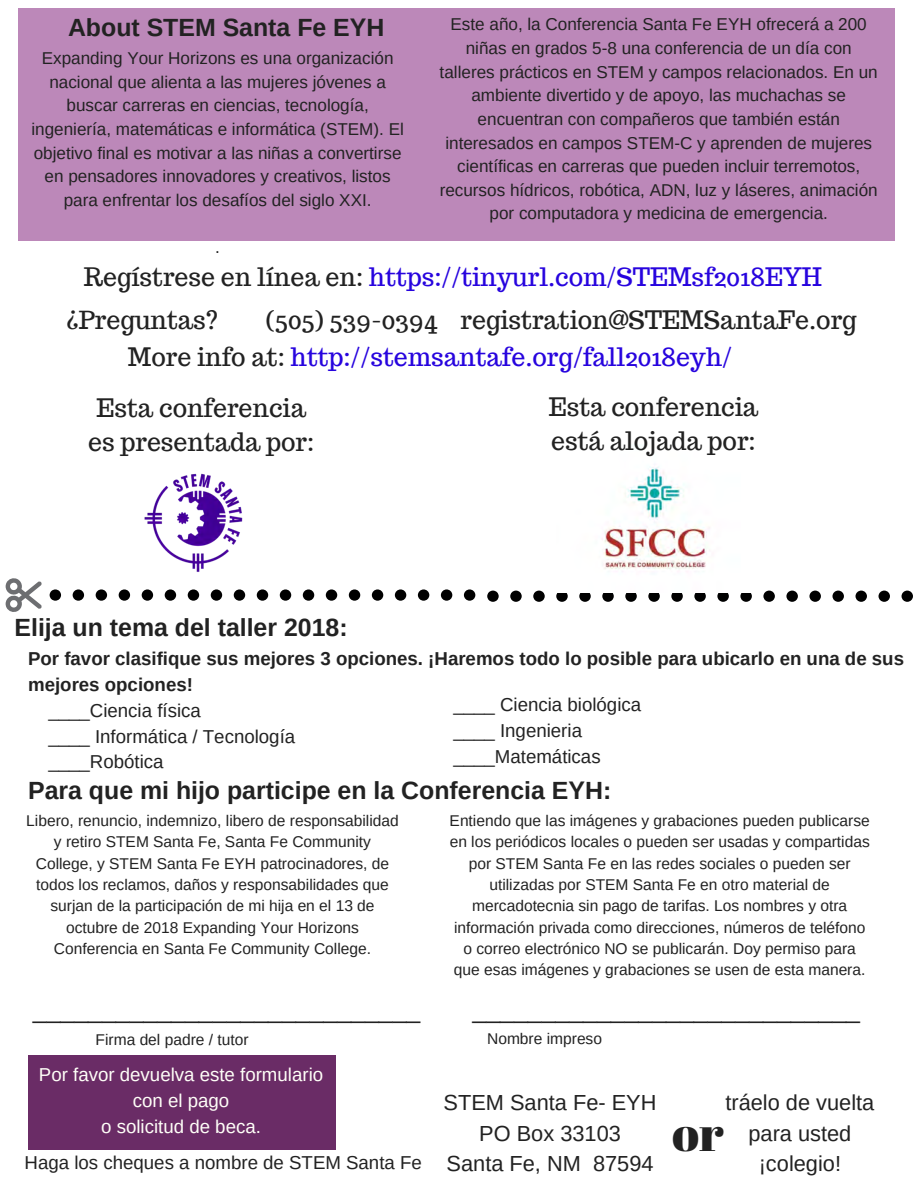
<style>
.page{position:relative;width:918px;height:1188px;background:#fff}
.page>*{position:absolute;margin:0;border:0;box-sizing:border-box;transform-origin:0 0}
.t1{font:49.8px "Abril Fatface";color:#222}
.t2{font:24.9px/42.8px "Trocchi";color:#2704de}
.t3{font:24.9px/33.8px "Trocchi";color:#222;text-align:center}
.t4{font:700 24.9px "Arimo";color:#222}
.t5{font:24.9px "Arimo";color:#222}
.t6{font:21.75px/30.3px "Arimo";color:#222;text-align:center}
.t7{font:18.75px/25.8px "Arimo";color:#222}
.t8{font:700 18.75px/25.8px "Arimo";color:#222}
.t9{font:18.75px/25.8px "Arimo";color:#fffff8;text-align:center}
.t10{font:17.1px/23.7px "Arimo";color:#222;text-align:center}
.t11{font:15.6px/21.3px "Arimo";color:#222;text-align:center}
.s1{color:#222}
</style>
<div class="page">
<div style="left:28px;top:1055px;width:307px;height:95px;background:#6a2c66"></div>
<div style="left:602px;top:591px;width:12px;height:11px;background:#000;border-radius:50%"></div>
<div style="left:625px;top:591px;width:12px;height:11px;background:#000;border-radius:50%"></div>
<div style="left:579px;top:591px;width:12px;height:11px;background:#000;border-radius:50%"></div>
<div style="left:671px;top:591px;width:12px;height:11px;background:#000;border-radius:50%"></div>
<svg style="left:487px;top:591px;width:12px;height:11px"></svg>
<div style="left:694px;top:591px;width:12px;height:11px;background:#000;border-radius:50%"></div>
<div style="left:510px;top:591px;width:12px;height:11px;background:#000;border-radius:50%"></div>
<div style="left:533px;top:591px;width:12px;height:11px;background:#000;border-radius:50%"></div>
<div style="left:556px;top:591px;width:12px;height:11px;background:#000;border-radius:50%"></div>
<div style="left:648px;top:591px;width:12px;height:11px;background:#000;border-radius:50%"></div>
<div style="left:832px;top:591px;width:12px;height:11px;background:#000;border-radius:50%"></div>
<div style="left:856px;top:591px;width:11px;height:11px;background:#000;border-radius:50%"></div>
<div style="left:879px;top:591px;width:11px;height:11px;background:#000;border-radius:50%"></div>
<div style="left:902px;top:591px;width:11px;height:11px;background:#000;border-radius:50%"></div>
<div style="left:809px;top:591px;width:12px;height:11px;background:#000;border-radius:50%"></div>
<div style="left:740px;top:591px;width:12px;height:11px;background:#000;border-radius:50%"></div>
<div style="left:763px;top:591px;width:12px;height:11px;background:#000;border-radius:50%"></div>
<div style="left:717px;top:591px;width:12px;height:11px;background:#000;border-radius:50%"></div>
<div style="left:786px;top:591px;width:12px;height:11px;background:#000;border-radius:50%"></div>
<div style="left:165px;top:590px;width:11px;height:11px;background:#000;border-radius:50%"></div>
<div style="left:188px;top:590px;width:11px;height:11px;background:#000;border-radius:50%"></div>
<div style="left:142px;top:590px;width:11px;height:11px;background:#000;border-radius:50%"></div>
<div style="left:234px;top:590px;width:11px;height:11px;background:#000;border-radius:50%"></div>
<svg style="left:50px;top:590px;width:11px;height:11px"></svg>
<div style="left:257px;top:590px;width:11px;height:11px;background:#000;border-radius:50%"></div>
<div style="left:73px;top:590px;width:11px;height:11px;background:#000;border-radius:50%"></div>
<div style="left:96px;top:590px;width:11px;height:11px;background:#000;border-radius:50%"></div>
<div style="left:119px;top:590px;width:11px;height:11px;background:#000;border-radius:50%"></div>
<div style="left:211px;top:590px;width:11px;height:11px;background:#000;border-radius:50%"></div>
<div style="left:395px;top:590px;width:11px;height:11px;background:#000;border-radius:50%"></div>
<div style="left:418px;top:590px;width:11px;height:11px;background:#000;border-radius:50%"></div>
<div style="left:441px;top:590px;width:11px;height:11px;background:#000;border-radius:50%"></div>
<div style="left:464px;top:590px;width:11px;height:11px;background:#000;border-radius:50%"></div>
<div style="left:372px;top:590px;width:11px;height:11px;background:#000;border-radius:50%"></div>
<div style="left:303px;top:590px;width:11px;height:11px;background:#000;border-radius:50%"></div>
<div style="left:326px;top:590px;width:11px;height:11px;background:#000;border-radius:50%"></div>
<div style="left:280px;top:590px;width:11px;height:11px;background:#000;border-radius:50%"></div>
<div style="left:349px;top:590px;width:11px;height:11px;background:#000;border-radius:50%"></div>
<svg style="left:6px;top:578px;width:36px;height:34px"></svg>
<img style="left:144px;top:473px;width:99px;height:99px">
<img style="left:558px;top:466px;width:192px;height:127px">
<div style="left:18px;top:8px;width:876px;height:233px;background:#bc88b9"></div>
<h2 class="t4" style="left:68px;top:13px;width:318px">About STEM Santa Fe EYH</h2>
<p class="t10" style="left:31px;top:46px;width:374px">Expanding Your Horizons es una organización nacional que alienta a las mujeres jóvenes a buscar carreras en ciencias, tecnología, ingeniería, matemáticas e informática (STEM). El objetivo final es motivar a las niñas a convertirse en pensadores innovadores y creativos, listos para enfrentar los desafíos del siglo XXI.</p>
<p class="t10" style="left:215px;top:235px;width:6px">.</p>
<p class="t10" style="left:440px;top:13px;width:440px">Este año, la Conferencia Santa Fe EYH ofrecerá a 200 niñas en grados 5-8 una conferencia de un día con talleres prácticos en STEM y campos relacionados. En un ambiente divertido y de apoyo, las muchachas se encuentran con compañeros que también están interesados en campos STEM-C y aprenden de mujeres científicas en carreras que pueden incluir terremotos, recursos hídricos, robótica, ADN, luz y láseres, animación por computadora y medicina de emergencia.</p>
<h2 class="t2" style="left:67px;top:255px;width:757px;text-indent:17px"><span class="s1">Regístrese en línea en:</span> https://tinyurl.com/STEMsf2018EYH <span class="s1">¿Preguntas?</span></h2>
<h2 class="t3" style="left:266px;top:302px;width:592px">(505) 539-0394 registration@STEMSantaFe.org</h2>
<h2 class="t2" style="left:128px;top:335px;width:606px"><span class="s1">More info at:</span> http://stemsantafe.org/fall2018eyh/</h2>
<h2 class="t3" style="left:88px;top:391px;width:228px">Esta conferencia es presentada por:</h2>
<h2 class="t3" style="left:549px;top:390px;width:211px;text-align:left">Esta conferencia está alojada por:</h2>
<h2 class="t4" style="left:15px;top:613px;width:335px">Elija un tema del taller 2018:</h2>
<p class="t8" style="left:28px;top:645px;width:877px">Por favor clasifique sus mejores 3 opciones. ¡Haremos todo lo posible para ubicarlo en una de sus mejores opciones!</p>
<p class="t7" style="left:48px;top:697px;width:248px">____Ciencia física<br>____ Informática / Tecnología ____Robótica</p>
<h2 class="t4" style="left:28px;top:776px;width:585px">Para que mi hijo participe en la Conferencia EYH:</h2>
<p class="t11" style="left:26px;top:810px;width:374px">Libero, renuncio, indemnizo, libero de responsabilidad y retiro STEM Santa Fe, Santa Fe Community College, y STEM Santa Fe EYH patrocinadores, de todos los reclamos, daños y responsabilidades que surjan de la participación de mi hija en el 13 de octubre de 2018 Expanding Your Horizons Conferencia en Santa Fe Community College.</p>
<p class="t11" style="left:450px;top:810px;width:422px">Entiendo que las imágenes y grabaciones pueden publicarse en los periódicos locales o pueden ser usadas y compartidas por STEM Santa Fe en las redes sociales o pueden ser utilizadas por STEM Santa Fe en otro material de mercadotecnia sin pago de tarifas. Los nombres y otra información privada como direcciones, números de teléfono o correo electrónico NO se publicarán. Doy permiso para que esas imágenes y grabaciones se usen de esta manera.</p>
<p class="t7" style="left:453px;top:692px;width:189px">____ Ciencia biológica ____ Ingenieria ____Matemáticas</p>
<h2 class="t5" style="left:33px;top:996px;width:389px">____________________________</h2>
<h2 class="t5" style="left:473px;top:996px;width:389px">____________________________</h2>
<p class="t11" style="left:96px;top:1029px;width:154px">Firma del padre / tutor</p>
<p class="t11" style="left:487px;top:1028px;width:116px">Nombre impreso</p>
<p class="t9" style="left:39px;top:1062px;width:286px">Por favor devuelva este formulario con el pago<br>o solicitud de beca.</p>
<h3 class="t6" style="left:444px;top:1088px;width:214px">STEM Santa Fe- EYH<br>PO Box 33103<br>Santa Fe, NM 87594</h3>
<h3 class="t6" style="left:725px;top:1088px;width:150px">tráelo de vuelta para usted ¡colegio!</h3>
<h1 class="t1" style="left:672px;top:1098px;width:53px">or</h1>
<p class="t7" style="left:25px;top:1149px;width:399px">Haga los cheques a nombre de STEM Santa Fe</p>
</div>
